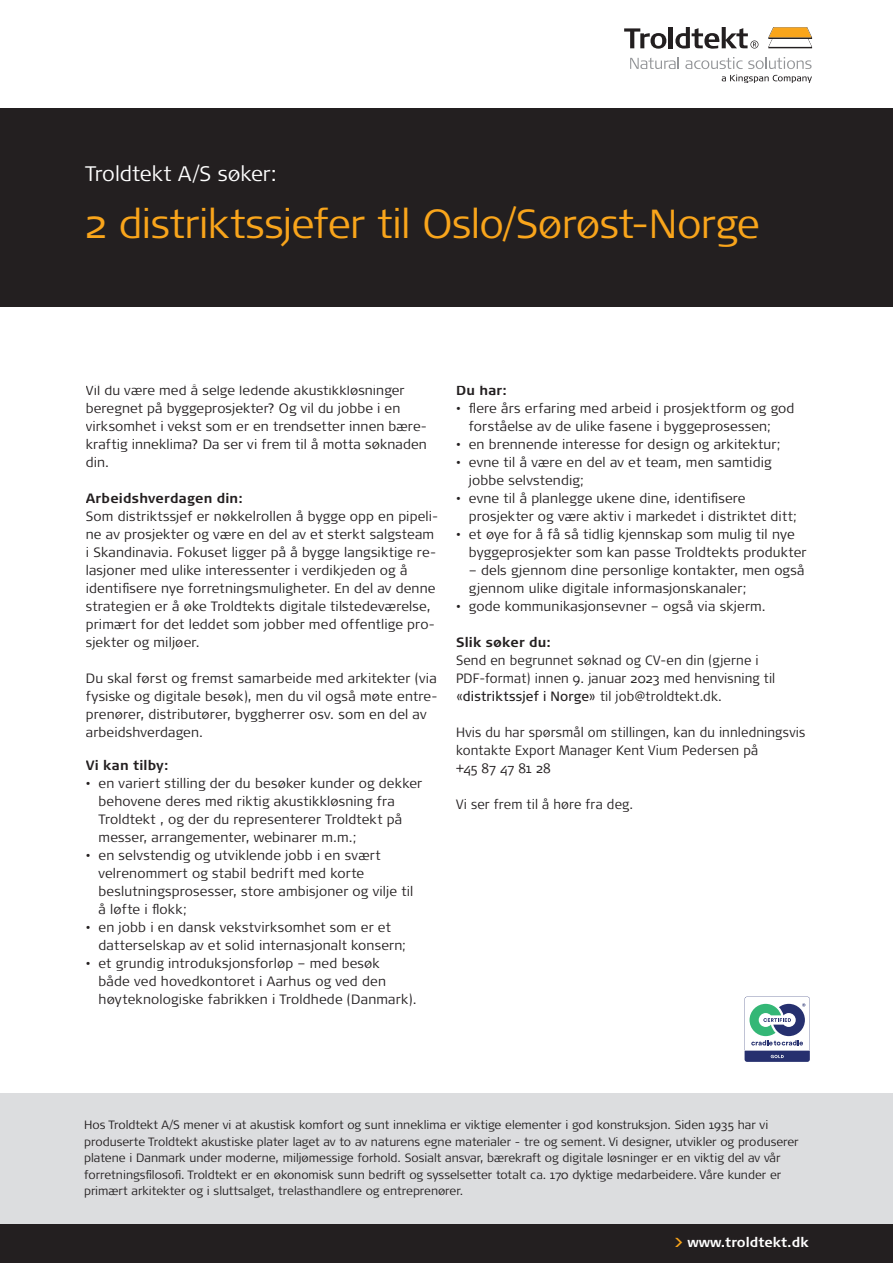
<style>
.page{position:relative;width:893px;height:1263px;background:#fff}
.page>*{position:absolute;margin:0;border:0;box-sizing:border-box;transform-origin:0 0}
.t1{font:300 40.5px "Signa Pro";letter-spacing:-.02em;color:#f9a51b}
.t2{font:300 21px "Signa Pro";letter-spacing:-.005em;color:#fff}
.t3{font:300 13.5px/18px "Signa Pro";letter-spacing:.01em;color:#231f20}
.t4{font:300 13.5px/18px "Signa Pro";letter-spacing:.01em;color:#231f20;scale:.96 1}
.t5{font:700 13.5px "Signa Pro";letter-spacing:.015em;color:#231f20}
.t6{font:700 13.5px "Signa Pro";color:#fff}
.t7{font:300 12px/16.5px "Signa Pro";color:#231f20}
.s1{font-weight:400}
.s2{color:#f9a51b}
</style>
<div class="page">
<div style="left:0;top:108px;width:893px;height:198px;background:#231f20"></div>
<svg style="left:722px;top:75px;width:90px;height:8px"></svg>
<svg style="left:768px;top:27px;width:44px;height:21px"></svg>
<svg style="left:624px;top:28px;width:42px;height:21px"></svg>
<hr style="left:669px;top:27px;width:4px;height:21px;background:#231f20">
<svg style="left:675px;top:27px;width:83px;height:22px"></svg>
<svg style="left:630px;top:57px;width:49px;height:12px"></svg>
<svg style="left:685px;top:57px;width:127px;height:12px"></svg>
<div style="left:0;top:1094px;width:893px;height:139px;background:#dcdddf"></div>
<div style="left:0;top:1224px;width:893px;height:39px;background:#231f20"></div>
<svg style="left:745px;top:997px;width:65px;height:65px"></svg>
<h2 class="t2" style="left:85px;top:159px;width:193px">Troldtekt A/S søker:</h2>
<h1 class="t1" style="left:85px;top:196px;width:676px">2 distriktssjefer til Oslo/Sørøst-Norge</h1>
<p class="t3" style="left:86px;top:381px;width:343px">Vil du være med å selge ledende akustikkløsninger beregnet på byggeprosjekter? Og vil du jobbe i en virksomhet i vekst som er en trendsetter innen bære&shy;kraftig inneklima? Da ser vi frem til å motta søknaden din.</p>
<p class="t5" style="left:86px;top:489px;width:159px">Arbeidshverdagen din:</p>
<p class="t3" style="left:86px;top:507px;width:354px">Som distriktssjef er nøkkelrollen å bygge opp en pipeli&shy;ne av prosjekter og være en del av et sterkt salgsteam i Skandinavia. Fokuset ligger på å bygge langsiktige re&shy;lasjoner med ulike interessenter i verdikjeden og å identifisere nye forretningsmuligheter. En del av denne strategien er å øke Troldtekts digitale tilstedeværelse, primært for det leddet som jobber med offentlige pro&shy;sjekter og miljøer.</p>
<p class="t3" style="left:86px;top:669px;width:353px">Du skal først og fremst samarbeide med arkitekter (via fysiske og digitale besøk), men du vil også møte entre&shy;prenører, distributører, byggherrer osv. som en del av arbeidshverdagen.</p>
<p class="t5" style="left:86px;top:756px;width:84px">Vi kan tilby:</p>
<p class="t3" style="left:99px;top:774px;width:325px;text-indent:-13px">• en variert stilling der du besøker kunder og dekker behovene deres med riktig akustikkløsning fra Troldtekt , og der du representerer Troldtekt på messer, arrangementer, webinarer m.m.;</p>
<p class="t3" style="left:99px;top:846px;width:316px;text-indent:-13px">• en selvstendig og utviklende jobb i en svært velrenommert og stabil bedrift med korte beslutningsprosesser, store ambisjoner og vilje til å løfte i flokk;</p>
<p class="t3" style="left:99px;top:918px;width:309px;text-indent:-13px">• en jobb i en dansk vekstvirksomhet som er et datterselskap av et solid internasjonalt konsern;</p>
<p class="t3" style="left:99px;top:954px;width:320px;text-indent:-13px">• et grundig introduksjonsforløp – med besøk<br>både ved hovedkontoret i Aarhus og ved den høyteknologiske fabrikken i Troldhede (Danmark).</p>
<p class="t5" style="left:456px;top:381px;width:52px">Du har:</p>
<p class="t3" style="left:469px;top:399px;width:327px;text-indent:-13px">• flere års erfaring med arbeid i prosjektform og god forståelse av de ulike fasene i byggeprosessen;</p>
<p class="t3" style="left:456px;top:435px;width:326px">• en brennende interesse for design og arkitektur;</p>
<p class="t3" style="left:469px;top:453px;width:304px;text-indent:-13px">• evne til å være en del av et team, men samtidig jobbe selvstendig;</p>
<p class="t3" style="left:469px;top:489px;width:329px;text-indent:-13px">• evne til å planlegge ukene dine, identifisere prosjekter og være aktiv i markedet i distriktet ditt;</p>
<p class="t3" style="left:469px;top:525px;width:339px;text-indent:-13px">• et øye for å få så tidlig kjennskap som mulig til nye byggeprosjekter som kan passe Troldtekts produkter</p>
<p class="t3" style="left:469px;top:561px;width:337px">– dels gjennom dine personlige kontakter, men også gjennom ulike digitale informasjonskanaler;</p>
<p class="t3" style="left:456px;top:597px;width:311px">• gode kommunikasjonsevner – også via skjerm.</p>
<p class="t5" style="left:456px;top:633px;width:96px">Slik søker du:</p>
<p class="t4" style="left:456px;top:651px;width:334px">Send en begrunnet søknad og CV-en din (gjerne i<br>PDF-format) innen 9. januar 2023 med henvisning til «<span class="s1">distriktssjef i Norge</span>» til job@troldtekt.dk.</p>
<p class="t4" style="left:456px;top:723px;width:365px">Hvis du har spørsmål om stillingen, kan du innledningsvis kontakte Export Manager Kent Vium Pedersen på<br>+45 87 47 81 28</p>
<p class="t4" style="left:456px;top:795px;width:186px">Vi ser frem til å høre fra deg.</p>
<p class="t7" style="left:84px;top:1116px;width:716px">Hos Troldtekt A/S mener vi at akustisk komfort og sunt inneklima er viktige elementer i god konstruksjon. Siden 1935 har vi produserte Troldtekt akustiske plater laget av to av naturens egne materialer - tre og sement. Vi designer, utvikler og produserer platene i Danmark under moderne, miljømessige forhold. Sosialt ansvar, bærekraft og digitale løsninger er en viktig del av vår forretningsfilosofi. Troldtekt er en økonomisk sunn bedrift og sysselsetter totalt ca. 170 dyktige medarbeidere. Våre kunder er primært arkitekter og i sluttsalget, trelasthandlere og entreprenører.</p>
<p class="t6" style="left:674px;top:1233px;width:136px"><span class="s2">&gt;</span> www.troldtekt.dk</p>
</div>
